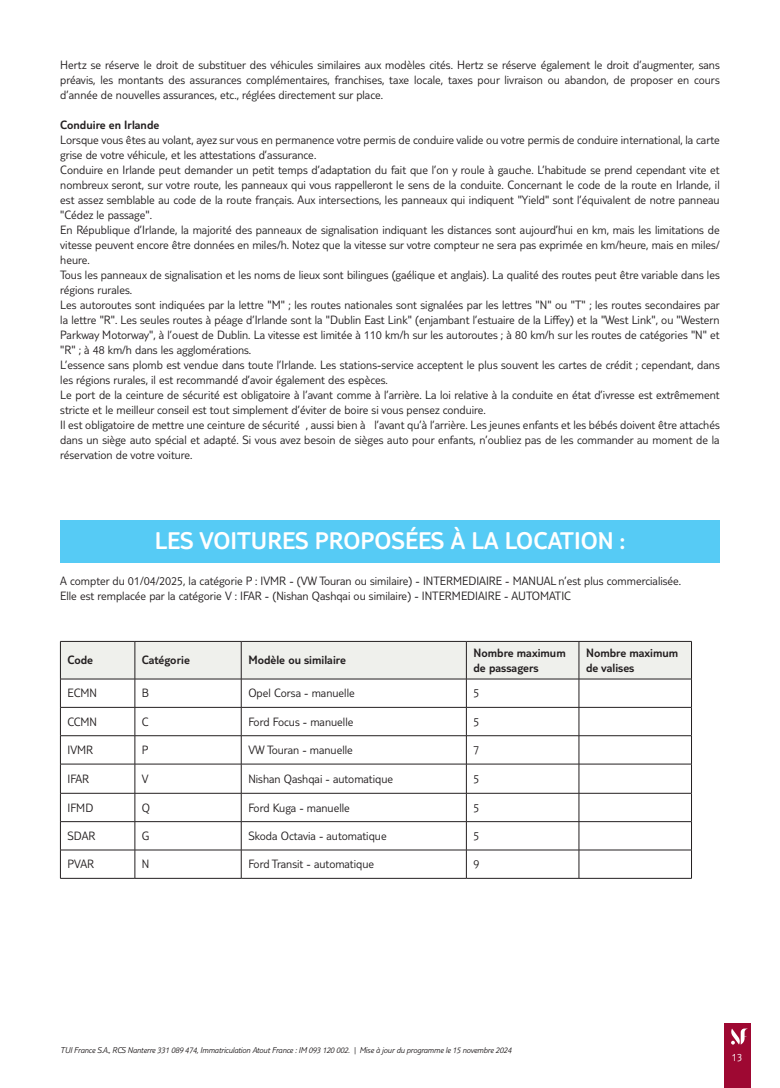
<style>
.page{position:relative;width:780px;height:1088px;background:#fff}
.page>*{position:absolute;margin:0;border:0;box-sizing:border-box;transform-origin:0 0}
.t1{font:300 25px "TUI Type";color:#fff}
.t2{font:300 12.5px/15px "TUI Type";color:#231f20}
.t3{font:300 12.5px/15px "TUI Type";color:#231f20}
.t4{font:300 11.25px "TUI Type";color:#fff}
.t5{font:italic 300 8.75px "TUI Type";letter-spacing:-.02em;color:#231f20}
</style>
<div class="page">
<div style="left:724px;top:1023px;width:26px;height:65px;background:#9e0832"></div>
<svg style="left:731px;top:1028px;width:17px;height:16px"></svg>
<div style="left:60px;top:520px;width:659px;height:42px;background:#56cbf5"></div>
<hr style="left:60px;top:878px;width:75px;height:1px;background:#231f20">
<hr style="left:135px;top:878px;width:106px;height:1px;background:#231f20">
<hr style="left:241px;top:878px;width:225px;height:1px;background:#231f20">
<hr style="left:466px;top:878px;width:113px;height:1px;background:#231f20">
<svg style="left:60px;top:641px;width:632px;height:237px"></svg>
<hr style="left:579px;top:878px;width:112px;height:1px;background:#231f20">
<p class="t2" style="left:60px;top:57px;width:661px;text-align:justify">Hertz se réserve le droit de substituer des véhicules similaires aux modèles cités. Hertz se réserve également le droit d’augmenter, sans préavis, les montants des assurances complémentaires, franchises, taxe locale, taxes pour livraison ou abandon, de proposer en cours d’année de nouvelles assurances, etc., réglées directement sur place.</p>
<p class="t3" style="left:60px;top:117px;width:101px">Conduire en Irlande</p>
<p class="t2" style="left:60px;top:132px;width:661px">Lorsque vous êtes au volant, ayez sur vous en permanence votre permis de conduire valide ou votre permis de conduire international, la carte grise de votre véhicule, et les attestations d’assurance.<br>Conduire en Irlande peut demander un petit temps d’adaptation du fait que l’on y roule à gauche. L’habitude se prend cependant vite et nombreux seront, sur votre route, les panneaux qui vous rappelleront le sens de la conduite. Concernant le code de la route en Irlande, il est assez semblable au code de la route français. Aux intersections, les panneaux qui indiquent "Yield" sont l’équivalent de notre panneau "Cédez le passage".<br>En République d’Irlande, la majorité des panneaux de signalisation indiquant les distances sont aujourd’hui en km, mais les limitations de vitesse peuvent encore être données en miles/h. Notez que la vitesse sur votre compteur ne sera pas exprimée en km/heure, mais en miles/ heure.<br>Tous les panneaux de signalisation et les noms de lieux sont bilingues (gaélique et anglais). La qualité des routes peut être variable dans les régions rurales.<br>Les autoroutes sont indiquées par la lettre "M" ; les routes nationales sont signalées par les lettres "N" ou "T" ; les routes secondaires par la lettre "R". Les seules routes à péage d’Irlande sont la "Dublin East Link" (enjambant l’estuaire de la Liffey) et la "West Link", ou "Western Parkway Motorway", à l’ouest de Dublin. La vitesse est limitée à 110 km/h sur les autoroutes ; à 80 km/h sur les routes de catégories "N" et "R" ; à 48 km/h dans les agglomérations.<br>L’essence sans plomb est vendue dans toute l’Irlande. Les stations-service acceptent le plus souvent les cartes de crédit ; cependant, dans les régions rurales, il est recommandé d’avoir également des espèces.<br>Le port de la ceinture de sécurité est obligatoire à l’avant comme à l’arrière. La loi relative à la conduite en état d’ivresse est extrêmement stricte et le meilleur conseil est tout simplement d’éviter de boire si vous pensez conduire.<br>Il est obligatoire de mettre une ceinture de sécurité́, aussi bien à l’avant qu’à l’arrière. Les jeunes enfants et les bébés doivent être attachés dans un siège auto spécial et adapté. Si vous avez besoin de sièges auto pour enfants, n’oubliez pas de les commander au moment de la réservation de votre voiture.</p>
<h1 class="t1" style="left:155px;top:527px;width:472px">LES VOITURES PROPOSÉES À LA LOCATION :</h1>
<p class="t2" style="left:60px;top:573px;width:622px">A compter du 01/04/2025, la catégorie P : IVMR - (VW Touran ou similaire) - INTERMEDIAIRE - MANUAL n’est plus commercialisée.<br>Elle est remplacée par la catégorie V : IFAR - (Nishan Qashqai ou similaire) - INTERMEDIAIRE - AUTOMATIC</p>
<p class="t3" style="left:67px;top:652px;width:27px">Code</p>
<p class="t3" style="left:142px;top:652px;width:49px">Catégorie</p>
<p class="t3" style="left:248px;top:652px;width:99px">Modèle ou similaire</p>
<p class="t3" style="left:473px;top:645px;width:94px">Nombre maximum de passagers</p>
<p class="t3" style="left:586px;top:645px;width:94px">Nombre maximum de valises</p>
<p class="t2" style="left:67px;top:685px;width:31px">ECMN</p>
<p class="t2" style="left:142px;top:685px;width:9px">B</p>
<p class="t2" style="left:248px;top:685px;width:108px">Opel Corsa - manuelle</p>
<p class="t2" style="left:473px;top:685px;width:7px">5</p>
<p class="t2" style="left:67px;top:714px;width:31px">CCMN</p>
<p class="t2" style="left:142px;top:714px;width:8px">C</p>
<p class="t2" style="left:248px;top:714px;width:107px">Ford Focus - manuelle</p>
<p class="t2" style="left:473px;top:714px;width:7px">5</p>
<p class="t2" style="left:67px;top:742px;width:27px">IVMR</p>
<p class="t2" style="left:142px;top:742px;width:8px">P</p>
<p class="t2" style="left:248px;top:742px;width:106px">VW Touran - manuelle</p>
<p class="t2" style="left:473px;top:742px;width:7px">7</p>
<p class="t2" style="left:67px;top:771px;width:23px">IFAR</p>
<p class="t2" style="left:142px;top:771px;width:8px">V</p>
<p class="t2" style="left:248px;top:771px;width:146px">Nishan Qashqai - automatique</p>
<p class="t2" style="left:473px;top:771px;width:7px">5</p>
<p class="t2" style="left:67px;top:800px;width:27px">IFMD</p>
<p class="t2" style="left:142px;top:800px;width:10px">Q</p>
<p class="t2" style="left:248px;top:800px;width:103px">Ford Kuga - manuelle</p>
<p class="t2" style="left:473px;top:800px;width:7px">5</p>
<p class="t2" style="left:67px;top:828px;width:30px">SDAR</p>
<p class="t2" style="left:142px;top:828px;width:9px">G</p>
<p class="t2" style="left:248px;top:828px;width:140px">Skoda Octavia - automatique</p>
<p class="t2" style="left:473px;top:828px;width:7px">5</p>
<p class="t2" style="left:67px;top:856px;width:28px">PVAR</p>
<p class="t2" style="left:142px;top:856px;width:9px">N</p>
<p class="t2" style="left:248px;top:856px;width:127px">Ford Transit - automatique</p>
<p class="t2" style="left:473px;top:856px;width:7px">9</p>
<p class="t5" style="left:60px;top:1045px;width:452px">TUI France S.A., RCS Nanterre 331 089 474, Immatriculation Atout France : IM 093 120 002. | Mise à jour du programme le 15 novembre 2024</p>
<p class="t4" style="left:731px;top:1050px;width:12px">13</p>
</div>
